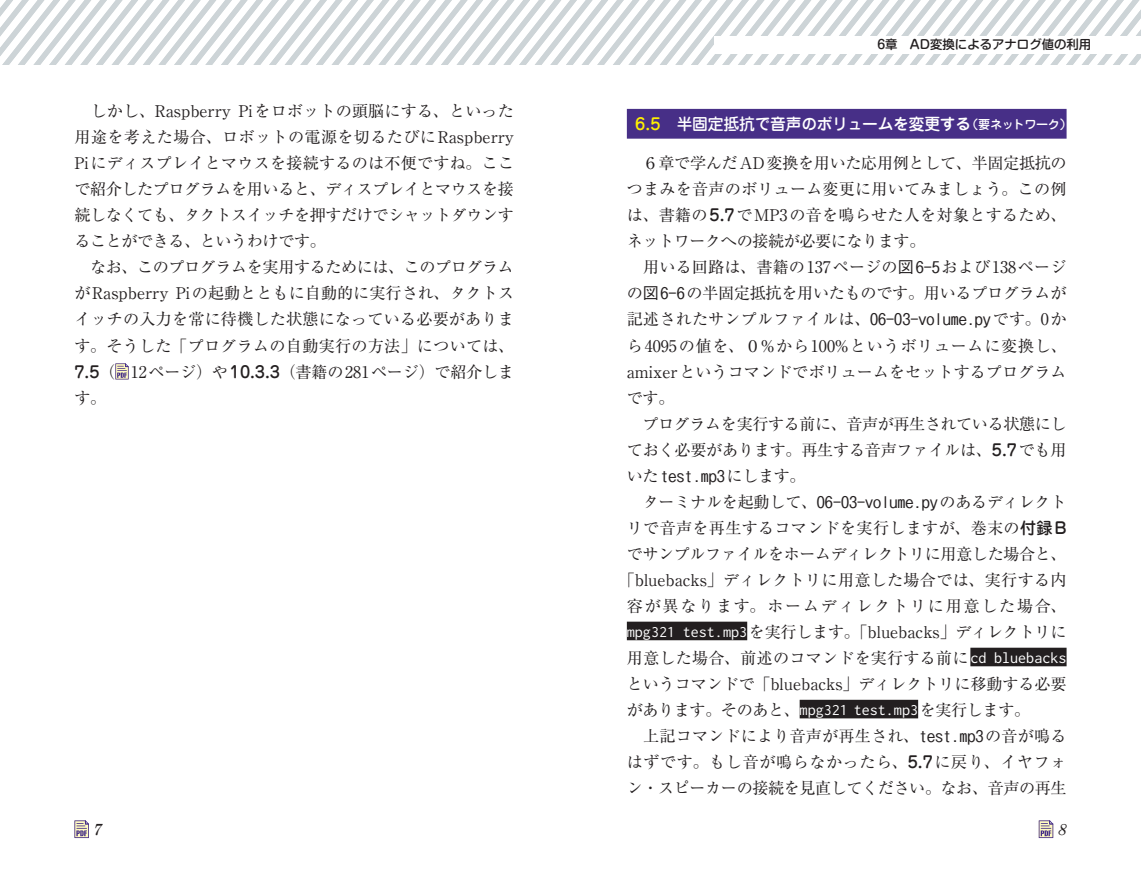
<style>
.page{position:relative;width:1141px;height:888px;background:#fff}
.page>*{position:absolute;margin:0;border:0;box-sizing:border-box;transform-origin:0 0}
.t1{font:16.1px/26.1px "Ryumin Pr 5";color:#231f20}
.t2{font:16.1px "Ryumin Pr 5";letter-spacing:-.025em;color:#231f20}
.t3{font:16.1px "Ryumin Pr 5";letter-spacing:-.02em;color:#231f20}
.t4{font:500 16.1px "Jun 34 Pro";letter-spacing:-.015em;color:#fff}
.t5{font:16.1px "Ryumin Pr 5";letter-spacing:.035em;color:#231f20}
.t6{font:16.1px "Ryumin Pr 5";letter-spacing:.02em;color:#231f20}
.t7{font:16.1px "Ryumin Pr 5";letter-spacing:.105em;color:#231f20}
.t8{font:500 16.1px "Gothic BBB Pr 5";color:#231f20}
.t9{font:italic 16.1px "Century Schoolbook";color:#231f20}
.t10{font:500 12.42px "Shin M Go Pro";color:#231f20}
.s1{font-family:"Jun 34 Pro";font-weight:500}
.s2{color:#fff101}
.s3{font-size:12.42px}
.s4{font-family:"Gothic BBB Pr 5";font-weight:500}
.s5{font-family:"Ryumin Pr 5";font-weight:400}
.s6{font-family:"Inconsolata";color:#fff}
</style>
<div class="page">
<svg style="left:0;top:0;width:1141px;height:64px"></svg>
<div style="left:714px;top:36px;width:427px;height:17px;background:#fff"></div>
<svg style="left:115px;top:363px;width:14px;height:16px"></svg>
<svg style="left:74px;top:820px;width:15px;height:18px"></svg>
<svg style="left:1039px;top:820px;width:14px;height:18px"></svg>
<div style="left:627px;top:109px;width:440px;height:30px;background:#472f87"></div>
<div style="left:627px;top:622px;width:120px;height:18px;background:#231f20"></div>
<div style="left:970px;top:648px;width:97px;height:18px;background:#231f20"></div>
<div style="left:800px;top:700px;width:118px;height:18px;background:#231f20"></div>
<p class="t1" style="left:74px;top:97px;width:442px">　しかし、Raspberry Piをロボットの頭脳にする、といった用途を考えた場合、ロボットの電源を切るたびにRaspberry<br>Piにディスプレイとマウスを接続するのは不便ですね。ここで紹介したプログラムを用いると、ディスプレイとマウスを接続しなくても、タクトスイッチを押すだけでシャットダウンすることができる、というわけです。<br>　なお、このプログラムを実用するためには、このプログラムがRaspberry Piの起動とともに自動的に実行され、タクトスイッチの入力を常に待機した状態になっている必要があります。そうした「プログラムの自動実行の方法」については、<br><span class="s1">7.5</span>（ 12ページ）や<span class="s1">10.3.3</span>（書籍の281ページ）で紹介します。</p>
<p class="t10" style="left:877px;top:35px;width:216px">6章　AD変換によるアナログ値の利用</p>
<p class="t4" style="left:635px;top:111px;width:438px"><span class="s2">6.5</span> 半固定抵抗で音声のボリュームを変更する<span class="s3">（要ネットワーク）</span></p>
<p class="t1" style="left:627px;top:149px;width:441px">　６章で学んだAD変換を用いた応用例として、半固定抵抗のつまみを音声のボリューム変更に用いてみましょう。この例は、書籍の<span class="s1">5.7</span>でMP3の音を鳴らせた人を対象とするため、ネットワークへの接続が必要になります。<br>　用いる回路は、書籍の137ページの<span class="s4">図6-5</span>および138ページの<span class="s4">図6-6</span>の半固定抵抗を用いたものです。用いるプログラムが記述されたサンプルファイルは、<span class="s4">06-03-volume.py</span>です。0から4095の値を、０%から100%というボリュームに変換し、amixerというコマンドでボリュームをセットするプログラムです。<br>　プログラムを実行する前に、音声が再生されている状態にしておく必要があります。再生する音声ファイルは、<span class="s1">5.7</span>でも用</p>
<p class="t8" style="left:627px;top:463px;width:180px"><span class="s5">いた</span>test.mp3<span class="s5">にします。</span></p>
<p class="t1" style="left:627px;top:488px;width:441px">　ターミナルを起動して、<span class="s4">06-03-volume.py</span>のあるディレクト</p>
<p class="t6" style="left:627px;top:515px;width:441px">リで音声を再生するコマンドを実行しますが、巻末の<span class="s1">付録B</span></p>
<p class="t2" style="left:627px;top:541px;width:441px">でサンプルファイルをホームディレクトリに用意した場合と、</p>
<p class="t1" style="left:619px;top:566px;width:449px">「bluebacks」ディレクトリに用意した場合では、実行する内</p>
<p class="t7" style="left:627px;top:593px;width:441px">容が異なります。ホームディレクトリに用意した場合、</p>
<p class="t3" style="left:627px;top:619px;width:441px"><span class="s6">mpg321 test.mp3</span>を実行します。「bluebacks」ディレクトリに</p>
<p class="t1" style="left:627px;top:644px;width:441px">用意した場合、前述のコマンドを実行する前に<span class="s6">cd bluebacks</span></p>
<p class="t1" style="left:627px;top:670px;width:441px">というコマンドで「bluebacks」ディレクトリに移動する必要</p>
<p class="t2" style="left:627px;top:697px;width:405px">があります。そのあと、<span class="s6">mpg321 test.mp3</span>を実行します。</p>
<p class="t1" style="left:627px;top:722px;width:441px">　上記コマンドにより音声が再生され、<span class="s4">test.mp3</span>の音が鳴る</p>
<p class="t5" style="left:627px;top:750px;width:441px">はずです。もし音が鳴らなかったら、<span class="s1">5.7</span>に戻り、イヤフォ</p>
<p class="t2" style="left:627px;top:776px;width:441px">ン・スピーカーの接続を見直してください。なお、音声の再生</p>
<p class="t9" style="left:93px;top:819px;width:10px">7</p>
<p class="t9" style="left:1057px;top:819px;width:10px">8</p>
</div>
